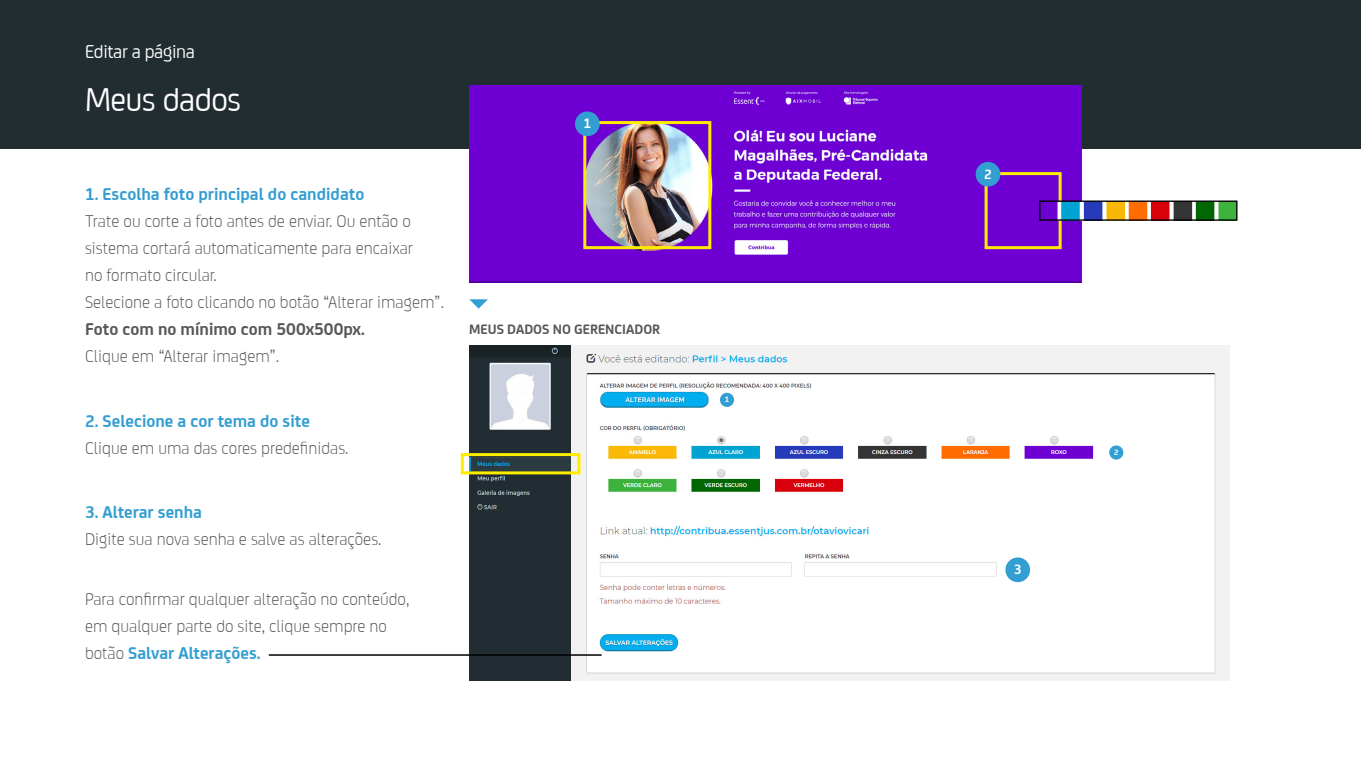
<style>
.page{position:relative;width:1361px;height:766px;background:#fff}
.page>*{position:absolute;margin:0;border:0;box-sizing:border-box;transform-origin:0 0}
.t1{font:34.8px "FS Joey";letter-spacing:-.02em;color:#fff}
.t2{font:19.65px "FS Joey";letter-spacing:-.02em;color:#fff}
.t3{font:300 18px/27px "FS Joey";color:#575756}
.t4{font:700 18px "FS Joey";color:#339ed1}
.t5{font:700 18px "FS Joey";color:#575756}
.t6{font:700 14.4px "FS Joey";color:#575756}
.t7{font:700 14.4px "FS Joey";color:#fff}
.t8{font:700 8.25px "FS Joey";color:#fff}
.s1{font-weight:700;color:#339ed1}
</style>
<div class="page">
<img style="left:469px;top:345px;width:102px;height:335px">
<img style="left:571px;top:345px;width:658px;height:335px">
<div style="left:1px;top:0;width:1360px;height:149px;background:#222d31"></div>
<img style="left:469px;top:85px;width:612px;height:197px">
<div style="left:583px;top:121px;width:128px;height:128px;border:3px solid #ffed00"></div>
<div style="left:984px;top:172px;width:77px;height:77px;border:3px solid #ffed00"></div>
<div style="left:461px;top:453px;width:119px;height:21px;border:3px solid #ffed00"></div>
<img style="left:1041px;top:202px;width:194px;height:17px">
<div style="left:1039px;top:200px;width:198px;height:21px;border:1px solid #000"></div>
<svg style="left:469px;top:299px;width:19px;height:9px"></svg>
<div style="left:575px;top:111px;width:25px;height:25px;background:#339ed1;border-radius:50%"></div>
<div style="left:975px;top:162px;width:25px;height:24px;background:#339ed1;border-radius:50%"></div>
<div style="left:1005px;top:557px;width:25px;height:25px;background:#339ed1;border-radius:50%"></div>
<hr style="left:269px;top:654px;width:333px;height:1px;background:#000">
<div style="left:720px;top:392px;width:14px;height:15px;background:#339ed1;border-radius:50%"></div>
<div style="left:1109px;top:445px;width:14px;height:14px;background:#339ed1;border-radius:50%"></div>
<p class="t2" style="left:85px;top:41px;width:111px">Editar a página</p>
<h1 class="t1" style="left:85px;top:81px;width:158px">Meus dados</h1>
<p class="t4" style="left:85px;top:184px;width:281px">1. Escolha foto principal do candidato</p>
<p class="t3" style="left:85px;top:208px;width:360px">Trate ou corte a foto antes de enviar. Ou então o sistema cortará automaticamente para encaixar<br>no formato circular.<br>Selecione a foto clicando no botão “Alterar imagem”.</p>
<p class="t5" style="left:85px;top:319px;width:281px">Foto com no mínimo com 500x500px.</p>
<p class="t3" style="left:85px;top:343px;width:196px">Clique em “Alterar imagem”.</p>
<p class="t4" style="left:85px;top:411px;width:226px">2. Selecione a cor tema do site</p>
<p class="t3" style="left:85px;top:434px;width:265px">Clique em uma das cores predefinidas.</p>
<p class="t4" style="left:85px;top:502px;width:118px">3. Alterar senha</p>
<p class="t3" style="left:85px;top:525px;width:298px">Digite sua nova senha e salve as alterações.</p>
<p class="t3" style="left:85px;top:585px;width:326px">Para confirmar qualquer alteração no conteúdo, em qualquer parte do site, clique sempre no botão <span class="s1">Salvar Alterações.</span></p>
<p class="t7" style="left:583px;top:116px;width:9px">1</p>
<p class="t6" style="left:469px;top:321px;width:193px">MEUS DADOS NO GERENCIADOR</p>
<p class="t8" style="left:725px;top:395px;width:6px">1</p>
<p class="t7" style="left:984px;top:166px;width:9px">2</p>
<p class="t7" style="left:1014px;top:561px;width:9px">3</p>
<p class="t8" style="left:1114px;top:447px;width:6px">2</p>
</div>
